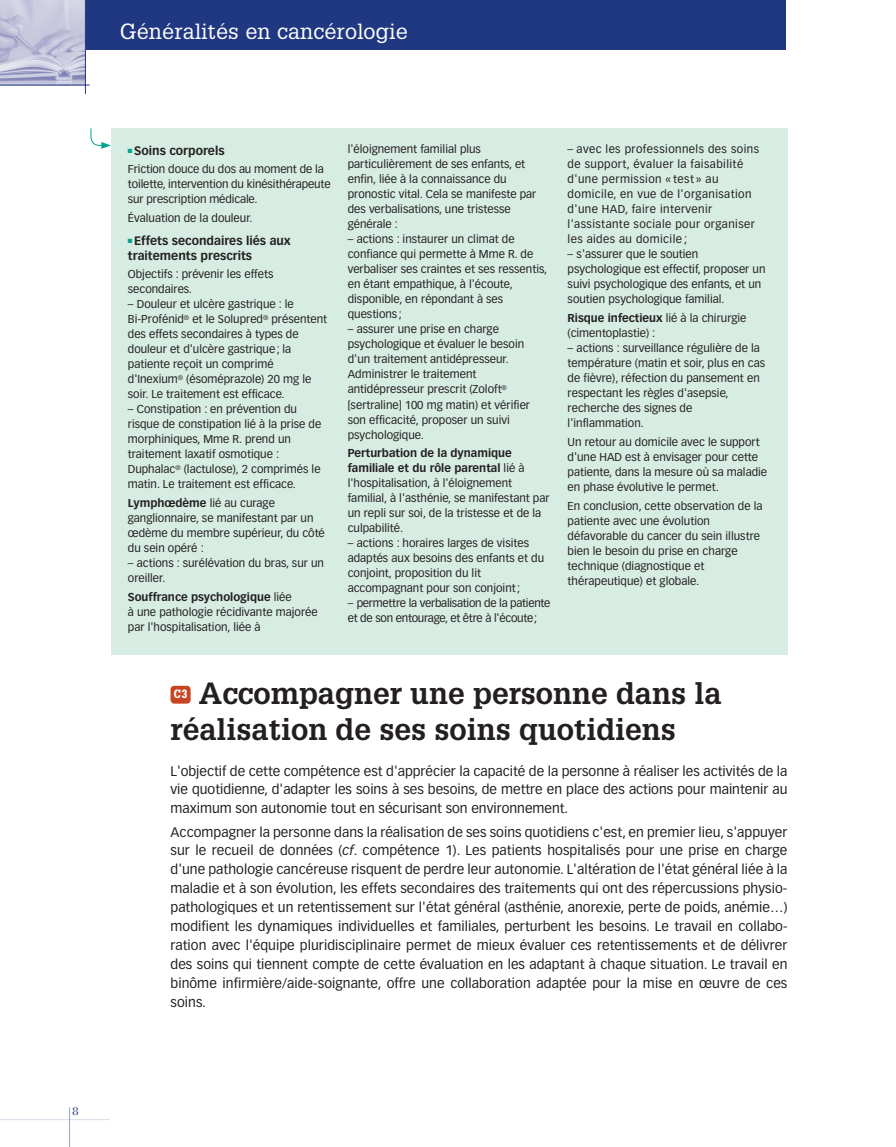
<style>
.page{position:relative;width:896px;height:1147px;background:#fff}
.page>*{position:absolute;margin:0;border:0;box-sizing:border-box;transform-origin:0 0}
.t1{font:700 30px/36px "Glypha";color:#231f20}
.t2{font:21.45px "Glypha";letter-spacing:.01em;color:#fff}
.t3{font:13.5px/18.9px "Vectora LH";color:#231f20;text-align:justify}
.t4{font:700 12px/15px "Vectora LH";color:#231f20}
.t5{font:12px "Bodoni";color:#203882}
.t6{font:900 11.7px "Glypha";color:#fff;scale:.85 1}
.t7{font:11.25px/15px "Vectora LH";color:#231f20}
.t8{font:11.25px/15px "Vectora LH";letter-spacing:.035em;color:#231f20}
.t9{font:11.25px/15px "Vectora LH";letter-spacing:-.025em;color:#231f20}
.s1{color:#00a590}
.s2{font-weight:700}
.s3{font-style:italic}
</style>
<div class="page">
<div style="left:84px;top:0;width:701px;height:50px;background:#203882"></div>
<hr style="left:0;top:1119px;width:110px;height:1px;background:#d8dfeb">
<hr style="left:69px;top:1107px;width:1px;height:40px;background:#92a5c4">
<img style="left:0;top:0;width:85px;height:85px">
<hr style="left:0;top:85px;width:90px;height:1px;background:#203882">
<hr style="left:85px;top:0;width:1px;height:94px;background:#203882">
<div style="left:170px;top:686px;width:21px;height:18px;background:#c74522;border-radius:4px"></div>
<div style="left:111px;top:128px;width:676px;height:526px;background:#d7ece2"></div>
<svg style="left:90px;top:128px;width:21px;height:21px"></svg>
<p class="t5" style="left:73px;top:1104px;width:7px">8</p>
<h2 class="t2" style="left:120px;top:18px;width:289px">Généralités en cancérologie</h2>
<p class="t4" style="left:128px;top:143px;width:98px"><span class="s1">■</span> Soins corporels</p>
<p class="t7" style="left:128px;top:162px;width:204px">Friction douce du dos au moment de la toilette, intervention du kinésithérapeute sur prescription médicale.</p>
<p class="t7" style="left:128px;top:211px;width:126px">Évaluation de la douleur.</p>
<p class="t4" style="left:128px;top:233px;width:164px"><span class="s1">■</span> Effets secondaires liés aux traitements prescrits</p>
<p class="t7" style="left:128px;top:267px;width:147px">Objectifs : prévenir les effets secondaires.</p>
<p class="t7" style="left:128px;top:297px;width:201px">– Douleur et ulcère gastrique : le Bi-Profénid<sup>®</sup> et le Solupred<sup>®</sup> présentent des effets secondaires à types de douleur et d'ulcère gastrique; la patiente reçoit un comprimé d'Inexium<sup>®</sup> (ésoméprazole) 20 mg le soir. Le traitement est efficace.</p>
<p class="t7" style="left:128px;top:402px;width:195px">– Constipation : en prévention du risque de constipation lié à la prise de morphiniques, Mme R. prend un traitement laxatif osmotique :<br>Duphalac<sup>®</sup> (lactulose), 2 comprimés le matin. Le traitement est efficace.</p>
<p class="t7" style="left:128px;top:496px;width:198px"><span class="s2">Lymphœdème</span> lié au curage ganglionnaire, se manifestant par un œdème du membre supérieur, du côté du sein opéré :</p>
<p class="t7" style="left:128px;top:556px;width:198px">– actions : surélévation du bras, sur un oreiller.</p>
<p class="t7" style="left:128px;top:589px;width:191px"><span class="s2">Souffrance psychologique</span> liée<br>à une pathologie récidivante majorée par l'hospitalisation, liée à</p>
<p class="t7" style="left:348px;top:142px;width:190px">l'éloignement familial plus particulièrement de ses enfants, et enfin, liée à la connaissance du pronostic vital. Cela se manifeste par des verbalisations, une tristesse générale :</p>
<p class="t7" style="left:348px;top:232px;width:201px">– actions : instaurer un climat de confiance qui permette à Mme R. de verbaliser ses craintes et ses ressentis, en étant empathique, à l'écoute, disponible, en répondant à ses questions ;</p>
<p class="t7" style="left:348px;top:322px;width:184px">– assurer une prise en charge psychologique et évaluer le besoin d'un traitement antidépresseur.<br>Administrer le traitement antidépresseur prescrit (Zoloft<sup>® </sup>[sertraline] 100 mg matin) et vérifier son efficacité, proposer un suivi psychologique.</p>
<p class="t7" style="left:348px;top:446px;width:203px"><span class="s2">Perturbation de la dynamique familiale et du rôle parental</span> lié à l'hospitalisation, à l'éloignement familial, à l'asthénie, se manifestant par un repli sur soi, de la tristesse et de la culpabilité.</p>
<p class="t7" style="left:348px;top:536px;width:198px">– actions : horaires larges de visites adaptés aux besoins des enfants et du conjoint, proposition du lit accompagnant pour son conjoint;</p>
<p class="t9" style="left:348px;top:596px;width:204px">– permettre la verbalisation de la patiente et de son entourage, et être à l'écoute;</p>
<p class="t8" style="left:567px;top:142px;width:193px">– avec les professionnels des soins de support, évaluer la faisabilité d'une permission « test » au domicile, en vue de l'organisation d'une HAD, faire intervenir l'assistante sociale pour organiser les aides au domicile ;</p>
<p class="t7" style="left:567px;top:247px;width:199px">– s'assurer que le soutien psychologique est effectif, proposer un suivi psychologique des enfants, et un soutien psychologique familial.</p>
<p class="t7" style="left:567px;top:311px;width:180px"><span class="s2">Risque infectieux</span> lié à la chirurgie (cimentoplastie) :</p>
<p class="t7" style="left:567px;top:341px;width:199px">– actions : surveillance régulière de la température (matin et soir, plus en cas de fièvre), réfection du pansement en respectant les règles d'asepsie, recherche des signes de l'inflammation.</p>
<p class="t7" style="left:567px;top:434px;width:201px">Un retour au domicile avec le support d'une HAD est à envisager pour cette patiente, dans la mesure où sa maladie en phase évolutive le permet.</p>
<p class="t7" style="left:567px;top:498px;width:196px">En conclusion, cette observation de la patiente avec une évolution défavorable du cancer du sein illustre bien le besoin du prise en charge technique (diagnostique et thérapeutique) et globale.</p>
<h1 class="t1" style="left:170px;top:674px;width:552px;text-indent:28px">Accompagner une personne dans la réalisation de ses soins quotidiens</h1>
<p class="t3" style="left:170px;top:761px;width:618px">L'objectif de cette compétence est d'apprécier la capacité de la personne à réaliser les activités de la vie quotidienne, d'adapter les soins à ses besoins, de mettre en place des actions pour maintenir au maximum son autonomie tout en sécurisant son environnement.</p>
<p class="t3" style="left:170px;top:822px;width:618px">Accompagner la personne dans la réalisation de ses soins quotidiens c'est, en premier lieu, s'appuyer sur le recueil de données (<span class="s3">cf</span>. compétence 1). Les patients hospitalisés pour une prise en charge d'une pathologie cancéreuse risquent de perdre leur autonomie. L'altération de l'état général liée à la maladie et à son évolution, les effets secondaires des traitements qui ont des répercussions physio&shy;pathologiques et un retentissement sur l'état général (asthénie, anorexie, perte de poids, anémie…) modifient les dynamiques individuelles et familiales, perturbent les besoins. Le travail en collabo&shy;ration avec l'équipe pluridisciplinaire permet de mieux évaluer ces retentissements et de délivrer des soins qui tiennent compte de cette évaluation en les adaptant à chaque situation. Le -travail en binôme infirmière/aide-soignante, offre une collaboration adaptée pour la mise en œuvre de ces soins.</p>
<p class="t6" style="left:174px;top:687px;width:17px">C3</p>
</div>
